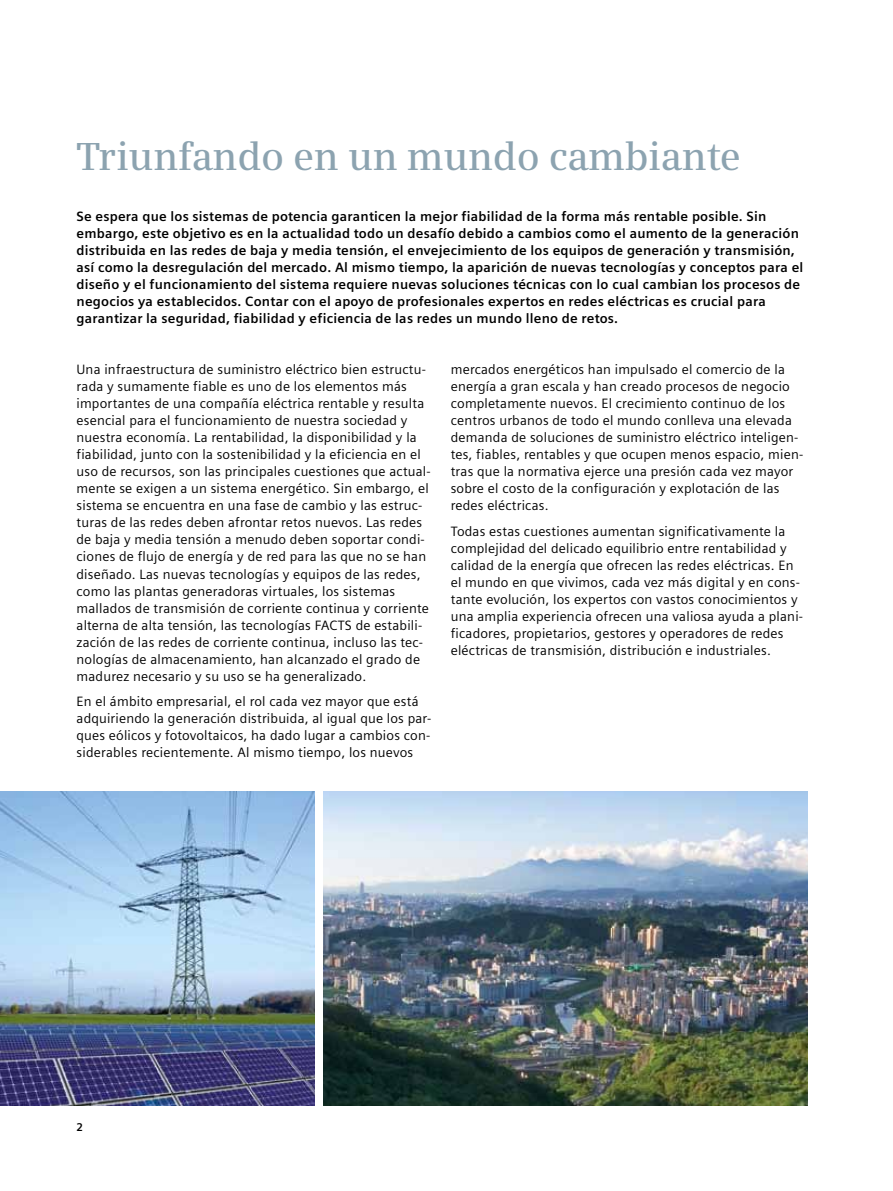
<style>
.page{position:relative;width:893px;height:1191px;background:#fff}
.page>*{position:absolute;margin:0;border:0;box-sizing:border-box;transform-origin:0 0}
.t1{font:600 39px "Siemens Serif";letter-spacing:-.01em;color:#8ca3b0}
.t2{font:13.5px/17px "Siemens Sans";letter-spacing:.015em;color:#000}
.t3{font:700 13.5px/17px "Siemens Sans";letter-spacing:.015em;color:#000}
.t4{font:700 11.25px "Siemens Sans";color:#000}
</style>
<div class="page">
<img style="left:0;top:791px;width:315px;height:315px">
<img style="left:323px;top:791px;width:485px;height:315px">
<h1 class="t1" style="left:77px;top:134px;width:666px">Triunfando en un mundo cambiante</h1>
<p class="t3" style="left:77px;top:208px;width:728px">Se espera que los sistemas de potencia garanticen la mejor fiabilidad de la forma más rentable posible. Sin embargo, este objetivo es en la actualidad todo un desafío debido a cambios como el aumento de la generación distribuida en las redes de baja y media tensión, el envejecimiento de los equipos de generación y transmisión, así como la desregulación del mercado. Al mismo tiempo, la aparición de nuevas tecnologías y conceptos para el diseño y el funcionamiento del sistema requiere nuevas soluciones técnicas con lo cual cambian los procesos de negocios ya establecidos. Contar con el apoyo de profesionales expertos en redes eléctricas es crucial para garantizar la seguridad, fiabilidad y eficiencia de las redes un mundo lleno de retos.</p>
<p class="t2" style="left:451px;top:361px;width:354px">mercados energéticos han impulsado el comercio de la energía a gran escala y han creado procesos de negocio completamente nuevos. El crecimiento continuo de los centros urbanos de todo el mundo conlleva una elevada demanda de soluciones de suministro eléctrico inteligen&shy;tes, fiables, rentables y que ocupen menos espacio, mien&shy;tras que la normativa ejerce una presión cada vez mayor sobre el costo de la configuración y explotación de las redes eléctricas.</p>
<p class="t2" style="left:451px;top:523px;width:354px">Todas estas cuestiones aumentan significativamente la complejidad del delicado equilibrio entre rentabilidad y calidad de la energía que ofrecen las redes eléctricas. En el mundo en que vivimos, cada vez más digital y en cons&shy;tante evolución, los expertos con vastos conocimientos y una amplia experiencia ofrecen una valiosa ayuda a plani&shy;ficadores, propietarios, gestores y operadores de redes eléctricas de transmisión, distribución e industriales.</p>
<p class="t2" style="left:77px;top:361px;width:356px">Una infraestructura de suministro eléctrico bien estructu&shy;rada y sumamente fiable es uno de los elementos más importantes de una compañía eléctrica rentable y resulta esencial para el funcionamiento de nuestra sociedad y nuestra economía. La rentabilidad, la disponibilidad y la fiabilidad, junto con la sostenibilidad y la eficiencia en el uso de recursos, son las principales cuestiones que actual&shy;mente se exigen a un sistema energético. Sin embargo, el sistema se encuentra en una fase de cambio y las estruc&shy;turas de las redes deben afrontar retos nuevos. Las redes de baja y media tensión a menudo deben soportar condi&shy;ciones de flujo de energía y de red para las que no se han diseñado. Las nuevas tecnologías y equipos de las redes, como las plantas generadoras virtuales, los sistemas mallados de transmisión de corriente continua y corriente alterna de alta tensión, las tecnologías FACTS de estabili&shy;zación de las redes de corriente continua, incluso las tec&shy;nologías de almacenamiento, han alcanzado el grado de madurez necesario y su uso se ha generalizado.</p>
<p class="t2" style="left:77px;top:693px;width:356px">En el ámbito empresarial, el rol cada vez mayor que está adquiriendo la generación distribuida, al igual que los par&shy;ques eólicos y fotovoltaicos, ha dado lugar a cambios con&shy;siderables recientemente. Al mismo tiempo, los nuevos</p>
<p class="t4" style="left:77px;top:1120px;width:8px">2</p>
</div>
